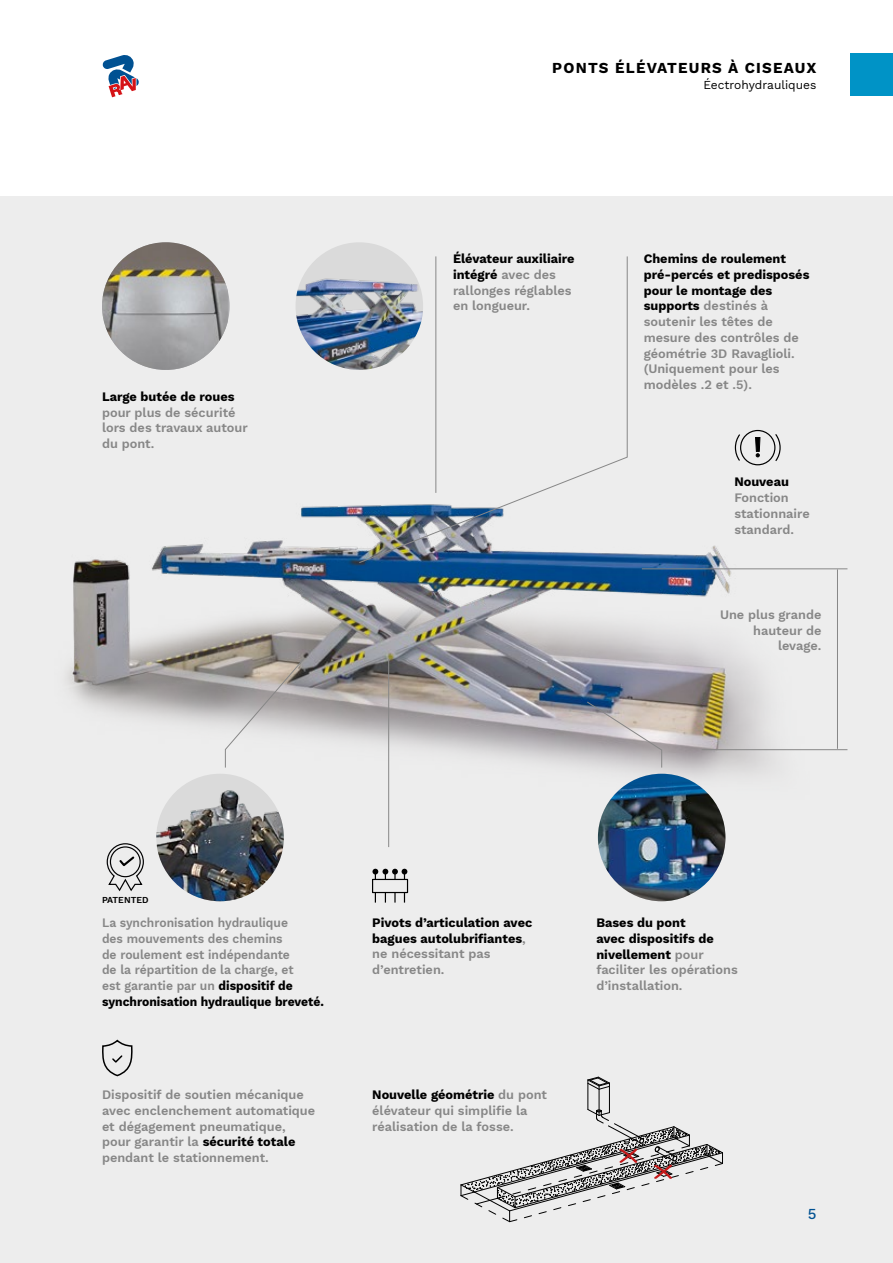
<style>
.page{position:relative;width:893px;height:1263px;background:#fff}
.page>*{position:absolute;margin:0;border:0;box-sizing:border-box;transform-origin:0 0}
.t1{font:700 15px "Work Sans";letter-spacing:.08em;color:#000}
.t2{font:500 15px "Work Sans";color:#005192}
.t3{font:600 12.75px/15.8px "Work Sans";color:#878787}
.t4{font:600 12.75px/15.8px "Work Sans";color:#878787;scale:.95 1}
.t5{font:700 12.75px/15.8px "Work Sans";color:#000}
.t6{font:12px "Work Sans";color:#000}
.t7{font:600 9px "Work Sans";color:#000}
.s1{font-weight:700;color:#000}
.s2{font-weight:600;color:#878787}
</style>
<div class="page">
<div style="left:0;top:196px;width:893px;height:1067px;background:#ededed"></div>
<img style="left:67px;top:505px;width:766px;height:358px">
<svg style="left:460px;top:1077px;width:263px;height:145px"></svg>
<svg style="left:102px;top:55px;width:37px;height:43px"></svg>
<div style="left:850px;top:53px;width:43px;height:43px;background:#0093c6"></div>
<div style="left:296px;top:242px;width:127px;height:128px;background:#dadada;border-radius:50%"></div>
<img style="left:296px;top:270px;width:63px;height:100px">
<img style="left:156px;top:776px;width:128px;height:125px">
<img style="left:102px;top:242px;width:126px;height:128px">
<img style="left:598px;top:774px;width:127px;height:127px;border-radius:64px">
<hr style="left:837px;top:569px;width:1px;height:180px;background:#878787">
<hr style="left:702px;top:749px;width:145px;height:1px;background:#878787">
<hr style="left:642px;top:569px;width:205px;height:1px;background:#878787">
<hr style="left:388px;top:659px;width:1px;height:188px;background:#878787">
<svg style="left:372px;top:869px;width:37px;height:33px"></svg>
<svg style="left:359px;top:256px;width:269px;height:307px"></svg>
<svg style="left:101px;top:842px;width:44px;height:235px"></svg>
<svg style="left:587px;top:701px;width:75px;height:67px;background:#beb9ba"></svg>
<svg style="left:225px;top:658px;width:79px;height:110px"></svg>
<svg style="left:734px;top:429px;width:47px;height:37px"></svg>
<p class="t5" style="left:102px;top:388px;width:134px">Large butée de roues</p>
<p class="t3" style="left:102px;top:404px;width:147px">pour plus de sécurité lors des travaux autour du pont.</p>
<p class="t1" style="left:552px;top:56px;width:266px">PONTS ÉLÉVATEURS À CISEAUX</p>
<p class="t6" style="left:703px;top:76px;width:114px">Éectrohydrauliques</p>
<p class="t3" style="left:453px;top:250px;width:123px"><span class="s1">Élévateur auxiliaire intégré</span> avec des rallonges réglables en longueur.</p>
<p class="t3" style="left:644px;top:250px;width:167px"><span class="s1">Chemins de roulement pré-percés et predisposés pour le montage des supports</span> destinés à soutenir les têtes de mesure des contrôles de géométrie 3D Ravaglioli. (Uniquement pour les modèles .2 et .5).</p>
<p class="t5" style="left:734px;top:474px;width:56px">Nouveau</p>
<p class="t3" style="left:734px;top:489px;width:77px">Fonction stationnaire standard.</p>
<p class="t3" style="left:720px;top:606px;width:103px;text-align:right">Une plus grande hauteur de levage.</p>
<p class="t7" style="left:102px;top:893px;width:48px">PATENTED</p>
<p class="t4" style="left:102px;top:914px;width:235px">La synchronisation hydraulique<br>des mouvements des chemins<br>de roulement est indépendante<br>de la répartition de la charge, et<br>est garantie par un <span class="s1">dispositif de synchronisation hydraulique breveté.</span></p>
<p class="t3" style="left:102px;top:1086px;width:215px">Dispositif de soutien mécanique avec enclenchement automatique et dégagement pneumatique, pour garantir la <span class="s1">sécurité totale </span>pendant le stationnement.</p>
<p class="t5" style="left:372px;top:914px;width:162px">Pivots d’articulation avec bagues autolubrifiantes<span class="s2">, ne nécessitant pas d’entretien.</span></p>
<p class="t3" style="left:372px;top:1086px;width:176px"><span class="s1">Nouvelle géométrie</span> du pont élévateur qui simplifie la réalisation de la fosse.</p>
<p class="t3" style="left:596px;top:914px;width:143px"><span class="s1">Bases du pont<br>avec dispositifs de nivellement</span> pour faciliter les opérations d’installation.</p>
<p class="t2" style="left:808px;top:1203px;width:10px">5</p>
</div>
